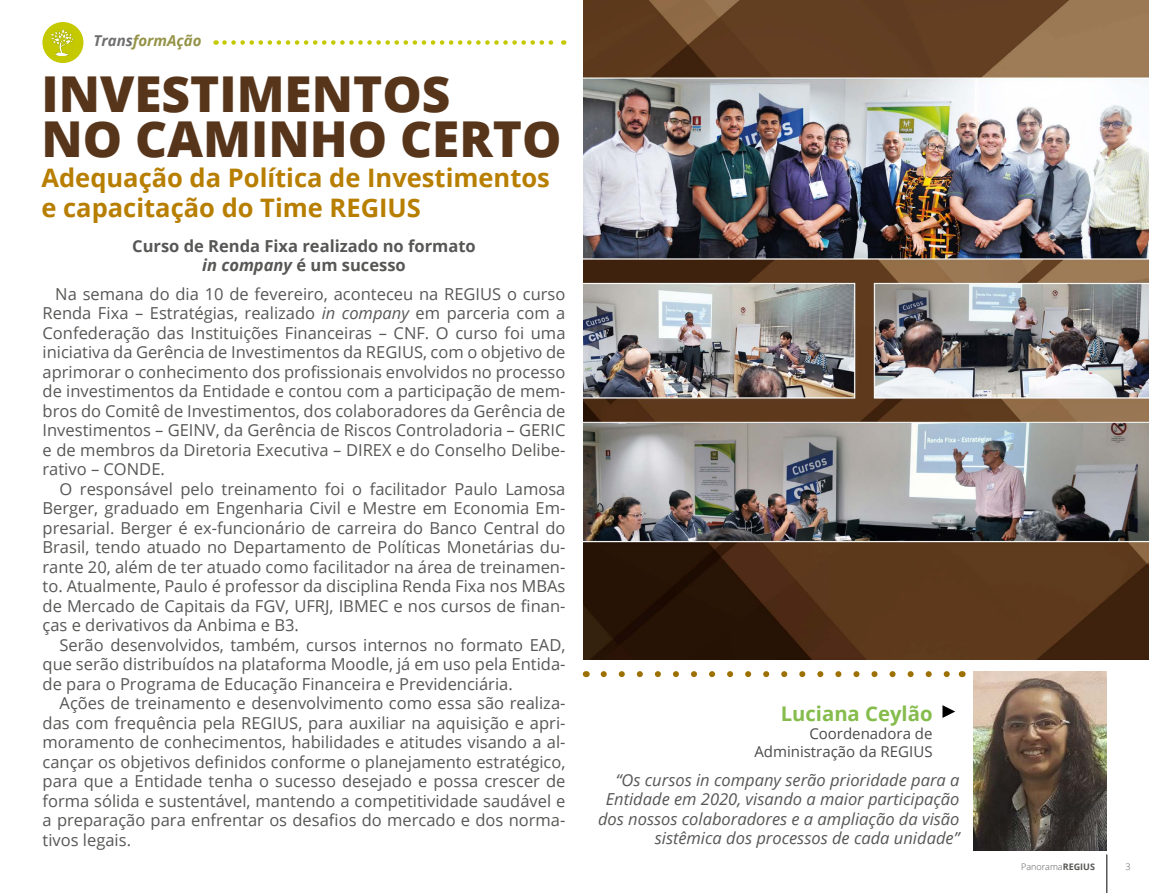
<style>
.page{position:relative;width:1149px;height:893px;background:#fff}
.page>*{position:absolute;margin:0;border:0;box-sizing:border-box;transform-origin:0 0}
.t1{font:800 49.5px "Open Sans";color:#57351b}
.t2{font:700 25.5px "Open Sans";color:#b77e00}
.t3{font:700 20.25px "Open Sans";color:#85bc4c}
.Parágrafo_simples{font:16.5px/19.5px "Open Sans";color:#575756;text-align:justify}
.Parágrafo_simples-2{font:italic 16.5px/19.5px "Open Sans";color:#575756;text-align:right}
.Parágrafo_simples-3{font:700 16.5px "Open Sans";color:#575756}
.t4{font:15px "Open Sans";color:#4a4a49}
.t5{font:italic 700 15px "Open Sans";color:#949348}
.t6{font:300 9px "Open Sans";color:#575756}
.s1{color:#706f6f}
.s2{font-style:italic}
.s3{font-weight:700}
</style>
<div class="page">
<svg style="left:1106px;top:854px;width:1px;height:39px"></svg>
<div style="left:42px;top:22px;width:41px;height:41px;background:#c4c900;border-radius:50%"></div>
<svg style="left:224px;top:40px;width:340px;height:5px"></svg>
<svg style="left:942px;top:705px;width:12px;height:13px"></svg>
<img style="left:583px;top:0;width:565px;height:659px">
<img style="left:973px;top:672px;width:133px;height:178px">
<svg style="left:603px;top:671px;width:347px;height:6px"></svg>
<img style="left:52px;top:30px;width:22px;height:25px">
<p class="t5" style="left:93px;top:30px;width:109px"><span class="s1">Trans</span>formAção</p>
<p class="t1" style="left:41px;top:57px;width:410px">INVESTIMENTOS</p>
<p class="t1" style="left:41px;top:102px;width:521px">NO CAMINHO CERTO</p>
<p class="t2" style="left:41px;top:160px;width:510px">Adequação da Política de Investimentos</p>
<p class="t2" style="left:41px;top:190px;width:381px">e capacitação do Time REGIUS</p>
<p class="Parágrafo_simples-3" style="left:132px;top:234px;width:345px">Curso de Renda Fixa realizado no formato</p>
<p class="Parágrafo_simples-3" style="left:202px;top:254px;width:205px"><span class="s2">in company</span> é um sucesso</p>
<p class="Parágrafo_simples" style="left:43px;top:284px;width:524px;text-indent:13px">Na semana do dia 10 de fevereiro, aconteceu na REGIUS o curso Renda Fixa – Estratégias, realizado <span class="s2">in company</span> em parceria com a Confederação das Instituições Financeiras – CNF. O curso foi uma iniciativa da Gerência de Investimentos da REGIUS, com o objetivo de aprimorar o conhecimento dos profissionais envolvidos no processo de investimentos da Entidade e contou com a participação de mem&shy;bros do Comitê de Investimentos, dos colaboradores da Gerência de Investimentos – GEINV, da Gerência de Riscos Controladoria – GERIC e de membros da Diretoria Executiva – DIREX e do Conselho Delibe&shy;rativo – CONDE.</p>
<p class="Parágrafo_simples" style="left:43px;top:479px;width:524px;text-indent:17px">O responsável pelo treinamento foi o facilitador Paulo Lamosa Berger, graduado em Engenharia Civil e Mestre em Economia Em&shy;presarial. Berger é ex-funcionário de carreira do Banco Central do Brasil, tendo atuado no Departamento de Políticas Monetárias du&shy;rante 20, além de ter atuado como facilitador na área de treinamen&shy;to. Atualmente, Paulo é professor da disciplina Renda Fixa nos MBAs de Mercado de Capitais da FGV, UFRJ, IBMEC e nos cursos de finan&shy;ças e derivativos da Anbima e B3.</p>
<p class="Parágrafo_simples" style="left:43px;top:635px;width:524px;text-indent:17px">Serão desenvolvidos, também, cursos internos no formato EAD, que serão distribuídos na plataforma Moodle, já em uso pela Entida&shy;de para o Programa de Educação Financeira e Previdenciária.</p>
<p class="Parágrafo_simples" style="left:43px;top:693px;width:524px;text-indent:17px">Ações de treinamento e desenvolvimento como essa são realiza&shy;das com frequência pela REGIUS, para auxiliar na aquisição e apri&shy;moramento de conhecimentos, habilidades e atitudes visando a al&shy;cançar os objetivos definidos conforme o planejamento estratégico, para que a Entidade tenha o sucesso desejado e possa crescer de forma sólida e sustentável, mantendo a competitividade saudável e a preparação para enfrentar os desafios do mercado e dos norma&shy;tivos legais.</p>
<p class="t3" style="left:780px;top:699px;width:153px">Luciana Ceylão</p>
<p class="t4" style="left:809px;top:723px;width:125px">Coordenadora de</p>
<p class="t4" style="left:754px;top:741px;width:180px">Administração da REGIUS</p>
<p class="Parágrafo_simples-2" style="left:598px;top:769px;width:363px">“Os cursos in company serão prioridade para a Entidade em 2020, visando a maior participação dos nossos colaboradores e a ampliação da visão sistêmica dos processos de cada unidade”</p>
<p class="t6" style="left:1020px;top:861px;width:75px">Panorama<span class="s3">REGIUS</span></p>
<p class="t6" style="left:1125px;top:861px;width:7px">3</p>
</div>
